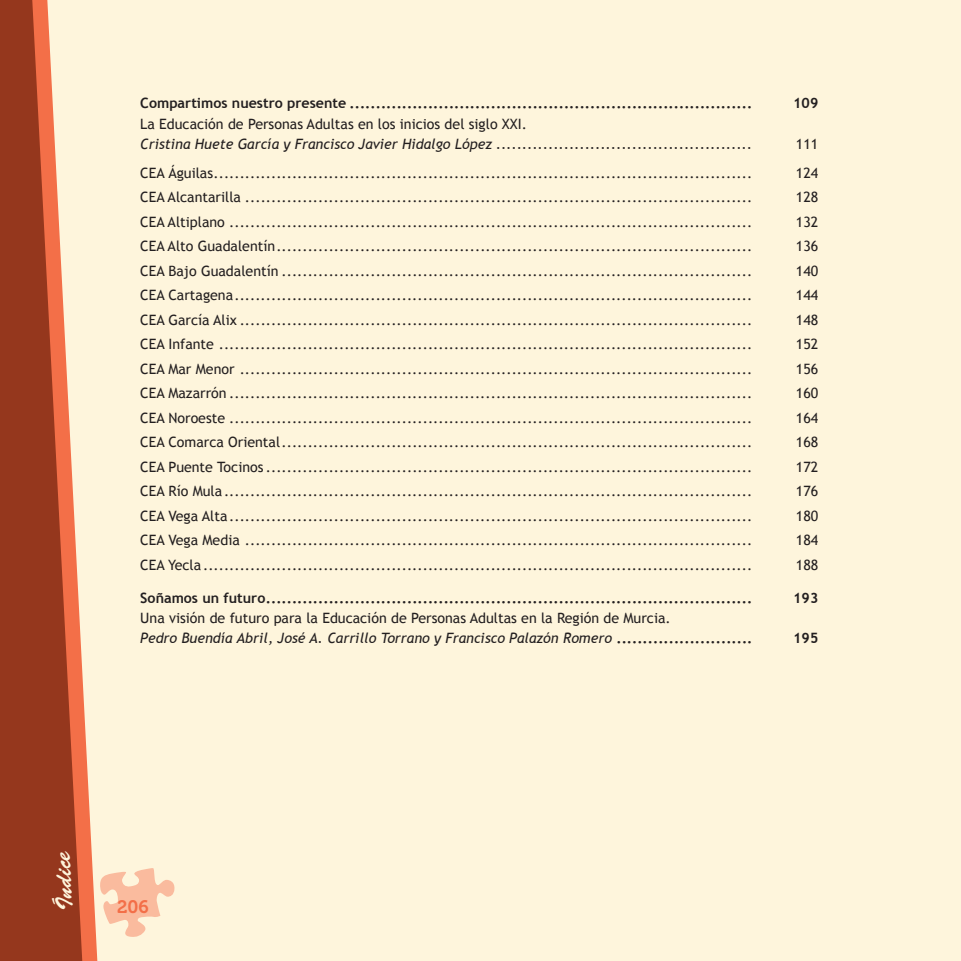
<style>
.page{position:relative;width:961px;height:961px;background:#fff}
.page>*{position:absolute;margin:0;border:0;box-sizing:border-box;transform-origin:0 0}
.FIRMA{font:24px "Brush Script";color:#fef5dc}
.t1{font:18px "Museo 700";color:#f36f48}
.CUERPO_TEXTO{font:14.25px "Trebuchet MS";color:#231f20}
.INDICE{font:14.25px "Trebuchet MS";color:#231f20}
.CUERPO_TEXTO-2{font:700 14.25px "Trebuchet MS";color:#231f20}
.INDICE-2{font:700 14.25px "Trebuchet MS";color:#231f20}
.INDICE-3{font:italic 14.25px "Trebuchet MS";color:#231f20}
.CUERPO_TEXTO-3{font:italic 14.25px "Trebuchet MS";color:#231f20}
.s1{font-weight:700;font-style:normal}
</style>
<div class="page">
<div style="left:0;top:0;width:948px;height:961px;background:#fef5dc"></div>
<svg style="left:82px;top:668px;width:15px;height:293px"></svg>
<svg style="left:0;top:0;width:82px;height:961px;background:#b25b3f"></svg>
<svg style="left:100px;top:868px;width:75px;height:69px"></svg>
<div style="left:948px;top:0;width:13px;height:961px;background:#fef5dc"></div>
<p class="INDICE-2" style="left:140px;top:94px;width:613px">Compartimos nuestro presente .............................................................................</p>
<p class="INDICE-2" style="left:793px;top:94px;width:27px">109</p>
<p class="INDICE" style="left:140px;top:115px;width:388px">La Educación de Personas Adultas en los inicios del siglo XXI.</p>
<p class="INDICE-3" style="left:140px;top:135px;width:614px">Cristina Huete García y Francisco Javier Hidalgo López .................................................</p>
<p class="INDICE" style="left:796px;top:135px;width:24px">111</p>
<p class="CUERPO_TEXTO" style="left:140px;top:164px;width:613px">CEA Águilas.......................................................................................................</p>
<p class="CUERPO_TEXTO" style="left:796px;top:164px;width:24px">124</p>
<p class="CUERPO_TEXTO" style="left:140px;top:189px;width:613px">CEA Alcantarilla .................................................................................................</p>
<p class="CUERPO_TEXTO" style="left:796px;top:189px;width:24px">128</p>
<p class="CUERPO_TEXTO" style="left:140px;top:213px;width:613px">CEA Altiplano ....................................................................................................</p>
<p class="CUERPO_TEXTO" style="left:796px;top:213px;width:24px">132</p>
<p class="CUERPO_TEXTO" style="left:140px;top:238px;width:613px">CEA Alto Guadalentín...........................................................................................</p>
<p class="CUERPO_TEXTO" style="left:796px;top:238px;width:24px">136</p>
<p class="CUERPO_TEXTO" style="left:140px;top:262px;width:613px">CEA Bajo Guadalentín ..........................................................................................</p>
<p class="CUERPO_TEXTO" style="left:796px;top:262px;width:24px">140</p>
<p class="CUERPO_TEXTO" style="left:140px;top:287px;width:613px">CEA Cartagena...................................................................................................</p>
<p class="CUERPO_TEXTO" style="left:796px;top:287px;width:24px">144</p>
<p class="CUERPO_TEXTO" style="left:140px;top:311px;width:613px">CEA García Alix ..................................................................................................</p>
<p class="CUERPO_TEXTO" style="left:796px;top:311px;width:24px">148</p>
<p class="CUERPO_TEXTO" style="left:140px;top:336px;width:613px">CEA Infante ......................................................................................................</p>
<p class="CUERPO_TEXTO" style="left:796px;top:336px;width:24px">152</p>
<p class="CUERPO_TEXTO" style="left:140px;top:360px;width:613px">CEA Mar Menor ..................................................................................................</p>
<p class="CUERPO_TEXTO" style="left:796px;top:360px;width:24px">156</p>
<p class="CUERPO_TEXTO" style="left:140px;top:385px;width:613px">CEA Mazarrón ....................................................................................................</p>
<p class="CUERPO_TEXTO" style="left:796px;top:385px;width:24px">160</p>
<p class="CUERPO_TEXTO" style="left:140px;top:409px;width:613px">CEA Noroeste ....................................................................................................</p>
<p class="CUERPO_TEXTO" style="left:796px;top:409px;width:24px">164</p>
<p class="CUERPO_TEXTO" style="left:140px;top:434px;width:613px">CEA Comarca Oriental..........................................................................................</p>
<p class="CUERPO_TEXTO" style="left:796px;top:434px;width:24px">168</p>
<p class="CUERPO_TEXTO" style="left:140px;top:458px;width:613px">CEA Puente Tocinos .............................................................................................</p>
<p class="CUERPO_TEXTO" style="left:796px;top:458px;width:24px">172</p>
<p class="CUERPO_TEXTO" style="left:140px;top:483px;width:613px">CEA Río Mula.....................................................................................................</p>
<p class="CUERPO_TEXTO" style="left:796px;top:483px;width:24px">176</p>
<p class="CUERPO_TEXTO" style="left:140px;top:507px;width:613px">CEA Vega Alta....................................................................................................</p>
<p class="CUERPO_TEXTO" style="left:796px;top:507px;width:24px">180</p>
<p class="CUERPO_TEXTO" style="left:140px;top:532px;width:613px">CEA Vega Media .................................................................................................</p>
<p class="CUERPO_TEXTO" style="left:796px;top:532px;width:24px">184</p>
<p class="CUERPO_TEXTO" style="left:140px;top:556px;width:613px">CEA Yecla.........................................................................................................</p>
<p class="CUERPO_TEXTO" style="left:796px;top:556px;width:24px">188</p>
<p class="CUERPO_TEXTO-2" style="left:140px;top:589px;width:613px">Soñamos un futuro.............................................................................................</p>
<p class="CUERPO_TEXTO-2" style="left:793px;top:589px;width:27px">193</p>
<p class="INDICE" style="left:140px;top:610px;width:532px">Una visión de futuro para la Educación de Personas Adultas en la Región de Murcia.</p>
<p class="CUERPO_TEXTO-3" style="left:140px;top:630px;width:614px">Pedro Buendía Abril, José A. Carrillo Torrano y Francisco Palazón Romero <span class="s1">..........................</span></p>
<p class="CUERPO_TEXTO-2" style="left:793px;top:629px;width:27px">195</p>
<p class="FIRMA" style="left:51px;top:911px;width:60px;rotate:-93deg">Índice</p>
<p class="t1" style="left:117px;top:897px;width:33px">206</p>
</div>
